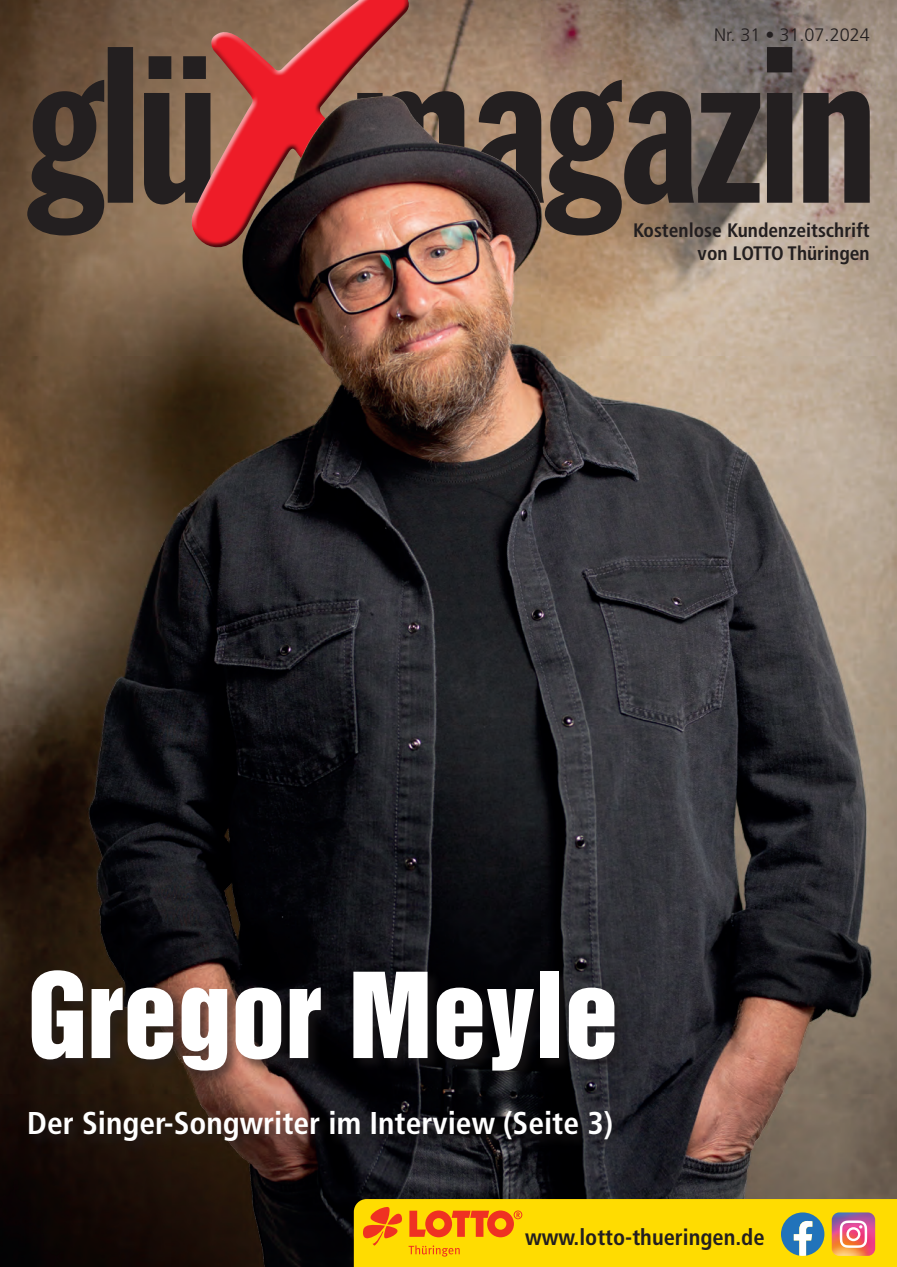
<style>
.page{position:relative;width:897px;height:1267px;background:#fff}
.page>*{position:absolute;margin:0;border:0;box-sizing:border-box;transform-origin:0 0}
.Headline{font:108px "Helvetica Inserat LT Std";color:#fff}
.Subline{font:700 condensed 31.5px "Frutiger LT Pro";color:#fff}
.Internetadresse_bw_rlp_sn_sh_th{font:700 condensed 22.5px "Frutiger LT Pro";color:#231f20}
.Herausgeber{font:700 condensed 19.5px "Frutiger LT Pro";color:#231f20}
.KW_Datum{font:300 18px "Frutiger LT Pro";color:#231f20}
</style>
<div class="page">
<img style="left:0;top:0;width:896px;height:1266px">
<svg style="left:415px;top:47px;width:454px;height:188px;background:#685950"></svg>
<svg style="left:27px;top:47px;width:163px;height:188px;background:#514236"></svg>
<div style="left:190px;top:0;width:225px;height:260px;background:#231f20;opacity:.75"></div>
<div style="left:29px;top:967px;width:600px;height:117px;background:#231f20;opacity:.5"></div>
<div style="left:28px;top:1108px;width:597px;height:47px;background:#231f20;opacity:.5"></div>
<svg style="left:354px;top:1198px;width:543px;height:69px;background:#f2c612"></svg>
<p class="KW_Datum" style="left:714px;top:24px;width:157px">Nr. 31 • 31.07.2024</p>
<p class="Herausgeber" style="left:633px;top:218px;width:238px">Kostenlose Kundenzeitschrift</p>
<p class="Herausgeber" style="left:697px;top:241px;width:173px">von LOTTO Thüringen</p>
<p class="Headline" style="left:27px;top:950px;width:592px">Gregor Meyle</p>
<p class="Subline" style="left:27px;top:1104px;width:587px">Der Singer-Songwriter im Interview (Seite 3)</p>
<p class="Internetadresse_bw_rlp_sn_sh_th" style="left:525px;top:1223px;width:241px">www.lotto-thueringen.de</p>
</div>
